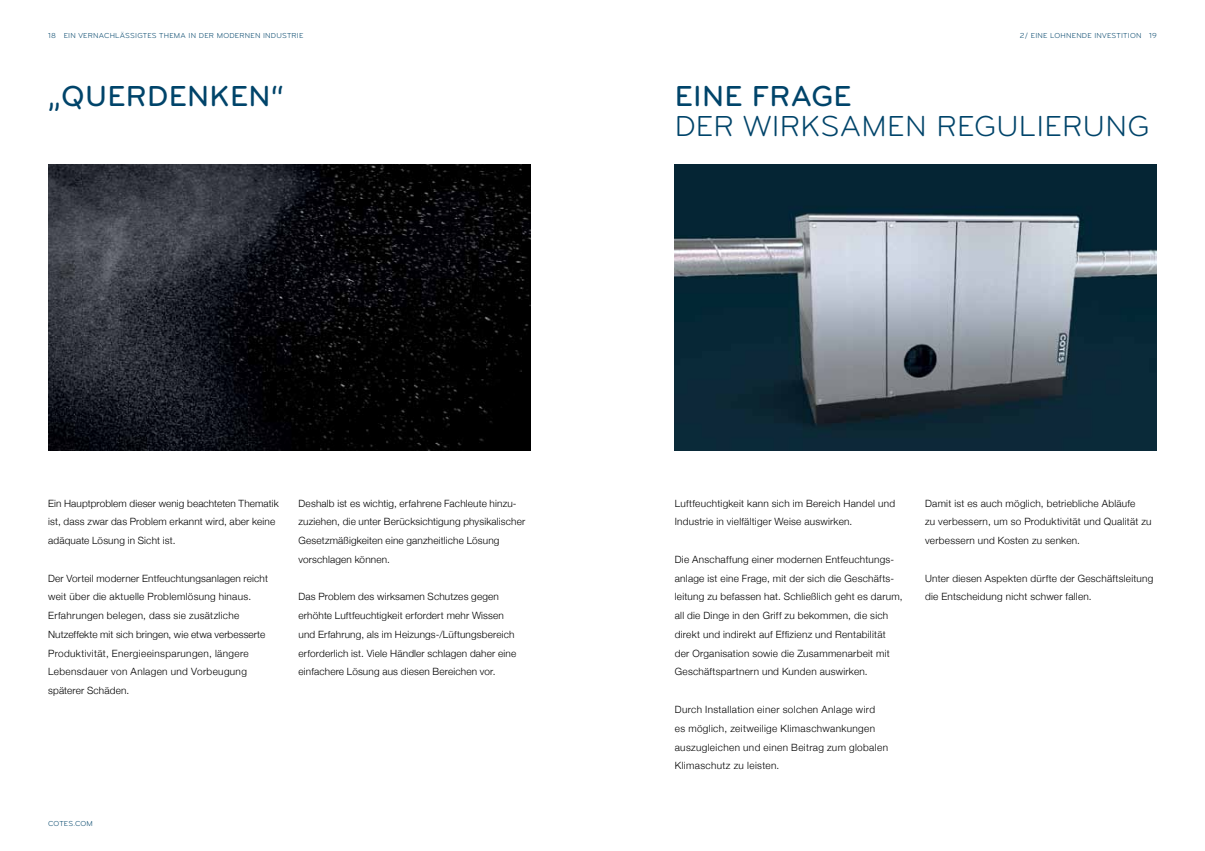
<style>
.page{position:relative;width:1205px;height:851px;background:#fff}
.page>*{position:absolute;margin:0;border:0;box-sizing:border-box;transform-origin:0 0}
.t1{font:30px "Bryant Regular Alternate";letter-spacing:.01em;color:#00446a}
.t2{font:30px "Bryant Medium Alternate";letter-spacing:.01em;color:#00446a}
.t3{font:300 10px/18.8px "Helvetica Neue";letter-spacing:.025em;color:#000}
.t4{font:7.5px "Bryant Regular Alternate";letter-spacing:.03em;color:#00446a}
</style>
<div class="page">
<img style="left:675px;top:164px;width:482px;height:286px">
<img style="left:48px;top:164px;width:482px;height:286px">
<p class="t4" style="left:48px;top:31px;width:257px">18 EIN VERNACHLÄSSIGTES THEMA IN DER MODERNEN INDUSTRIE</p>
<p class="t4" style="left:1020px;top:31px;width:138px">2/ EINE LOHNENDE INVESTITION 19</p>
<h1 class="t2" style="left:48px;top:78px;width:237px">„QUERDENKEN“</h1>
<h1 class="t2" style="left:675px;top:78px;width:178px">EINE FRAGE</h1>
<h1 class="t1" style="left:675px;top:108px;width:476px">DER WIRKSAMEN REGULIERUNG</h1>
<p class="t3" style="left:48px;top:493px;width:232px">Ein Hauptproblem dieser wenig beachteten Thematik ist, dass zwar das Problem erkannt wird, aber keine adäquate Lösung in Sicht ist.</p>
<p class="t3" style="left:48px;top:568px;width:221px">Der Vorteil moderner Entfeuchtungsanlagen reicht weit über die aktuelle Problemlösung hinaus.<br>Erfahrungen belegen, dass sie zusätzliche Nutzeffekte mit sich bringen, wie etwa verbesserte Produktivität, Energieeinsparungen, längere Lebensdauer von Anlagen und Vorbeugung späterer Schäden.</p>
<p class="t3" style="left:299px;top:493px;width:228px">Deshalb ist es wichtig, erfahrene Fachleute hinzu&shy;zuziehen, die unter Berücksichtigung physikalischer Gesetzmäßigkeiten eine ganzheitliche Lösung vorschlagen können.</p>
<p class="t3" style="left:299px;top:586px;width:219px">Das Problem des wirksamen Schutzes gegen erhöhte Luftfeuchtigkeit erfordert mehr Wissen und Erfahrung, als im Heizungs-/Lüftungsbereich erforderlich ist. Viele Händler schlagen daher eine einfachere Lösung aus diesen Bereichen vor.</p>
<p class="t3" style="left:675px;top:493px;width:222px">Luftfeuchtigkeit kann sich im Bereich Handel und<br>Industrie in vielfältiger Weise auswirken.</p>
<p class="t3" style="left:675px;top:549px;width:229px">Die Anschaffung einer modernen Entfeuchtungs&shy;anlage ist eine Frage, mit der sich die Geschäfts&shy;leitung zu befassen hat. Schließlich geht es darum, all die Dinge in den Griff zu bekommen, die sich direkt und indirekt auf Effizienz und Rentabilität der Organisation sowie die Zusammenarbeit mit Geschäftspartnern und Kunden auswirken.</p>
<p class="t3" style="left:675px;top:699px;width:215px">Durch Installation einer solchen Anlage wird<br>es möglich, zeitweilige Klimaschwankungen auszugleichen und einen Beitrag zum globalen Klimaschutz zu leisten.</p>
<p class="t3" style="left:925px;top:493px;width:228px">Damit ist es auch möglich, betriebliche Abläufe<br>zu verbessern, um so Produktivität und Qualität zu verbessern und Kosten zu senken.</p>
<p class="t3" style="left:925px;top:568px;width:230px">Unter diesen Aspekten dürfte der Geschäftsleitung die Entscheidung nicht schwer fallen.</p>
<p class="t4" style="left:48px;top:818px;width:46px">COTES.COM</p>
</div>
